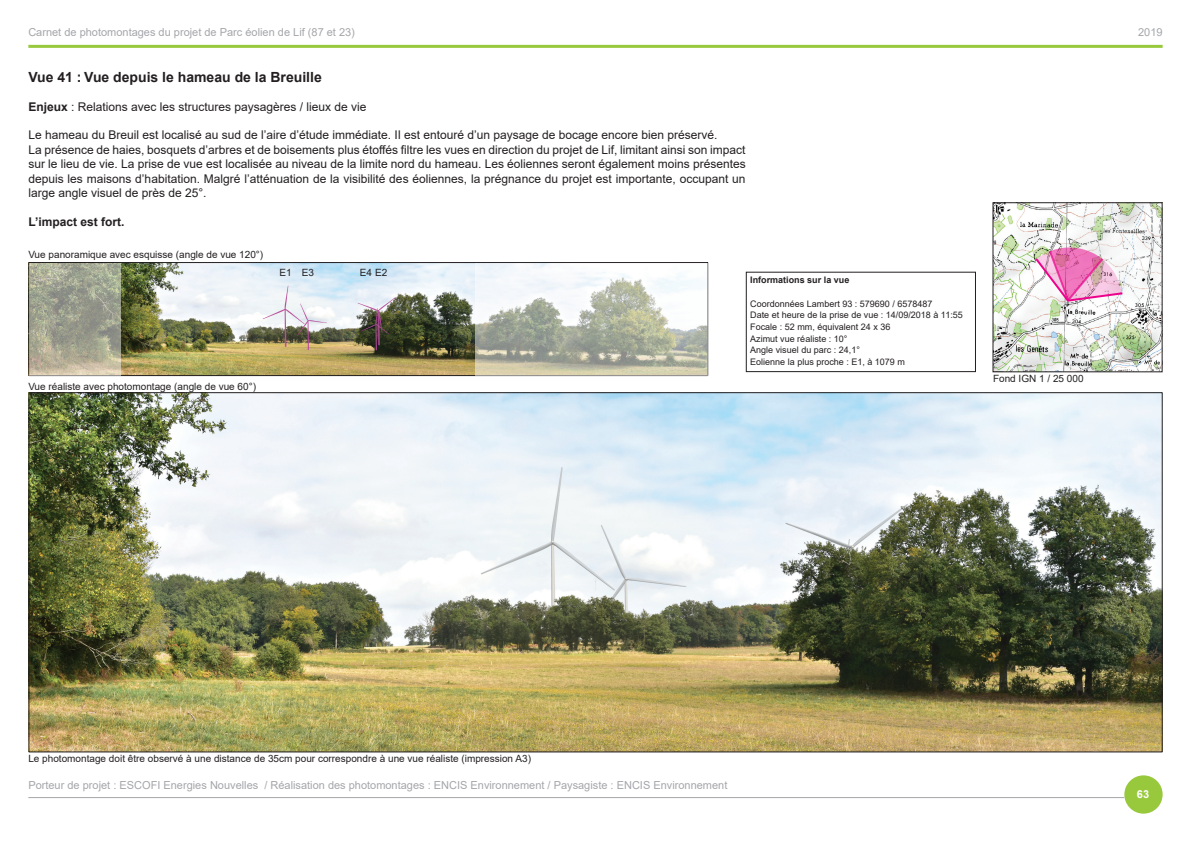
<style>
.page{position:relative;width:1191px;height:842px;background:#fff}
.page>*{position:absolute;margin:0;border:0;box-sizing:border-box;transform-origin:0 0}
.t1{font:700 14px "Arial";color:#231f20}
.t2{font:12px/14.4px "Arial";color:#231f20}
.t3{font:700 12px "Arial";color:#231f20}
.t4{font:11px "Arial";color:#a5a6aa}
.t5{font:700 11px "Arial";color:#fff}
.t6{font:10px "Arial";color:#231f20}
.t7{font:9px/11.7px "Arial";color:#231f20}
.t8{font:700 9px "Arial";color:#231f20}
.s1{font-weight:700}
</style>
<div class="page">
<div style="left:1124px;top:775px;width:38px;height:39px;background:#98c93c;border-radius:50%"></div>
<hr style="left:28px;top:45px;width:1134px;height:3px;background:#98c93c">
<hr style="left:28px;top:797px;width:1096px;height:1px;background:#a5a6aa">
<img style="left:30px;top:394px;width:1130px;height:356px">
<img style="left:994px;top:204px;width:166px;height:166px">
<div style="left:992px;top:202px;width:170px;height:170px;border:1px solid #231f20"></div>
<img style="left:121px;top:264px;width:354px;height:110px">
<div style="left:28px;top:262px;width:680px;height:114px;border:1px solid #231f20"></div>
<div style="left:746px;top:272px;width:230px;height:100px;border:1px solid #231f20"></div>
<svg style="left:29px;top:263px;width:92px;height:112px;background:#a6a693"></svg>
<svg style="left:475px;top:263px;width:232px;height:112px"></svg>
<img style="left:1034px;top:241px;width:89px;height:62px">
<p class="t4" style="left:28px;top:25px;width:328px">Carnet de photomontages du projet de Parc éolien de Lif (87 et 23)</p>
<p class="t4" style="left:1138px;top:25px;width:26px">2019</p>
<p class="t1" style="left:28px;top:67px;width:295px">Vue 41 : Vue depuis le hameau de la Breuille</p>
<p class="t2" style="left:28px;top:99px;width:340px"><span class="s1">Enjeux</span> : Relations avec les structures paysagères / lieux de vie</p>
<p class="t2" style="left:28px;top:128px;width:719px">Le hameau du Breuil est localisé au sud de l’aire d’étude immédiate. Il est entouré d’un paysage de bocage encore bien préservé.<br>La présence de haies, bosquets d’arbres et de boisements plus étoffés filtre les vues en direction du projet de Lif, limitant ainsi son impact sur le lieu de vie. La prise de vue est localisée au niveau de la limite nord du hameau. Les éoliennes seront également moins présentes depuis les maisons d’habitation. Malgré l’atténuation de la visibilité des éoliennes, la prégnance du projet est importante, occupant un large angle visuel de près de 25°.</p>
<p class="t3" style="left:28px;top:213px;width:98px">L’impact est fort.</p>
<p class="t6" style="left:28px;top:248px;width:236px">Vue panoramique avec esquisse (angle de vue 120°)</p>
<p class="t6" style="left:279px;top:266px;width:36px">E1 E3</p>
<p class="t6" style="left:360px;top:266px;width:29px">E4 E2</p>
<p class="t6" style="left:28px;top:379px;width:229px">Vue réaliste avec photomontage (angle de vue 60°)</p>
<p class="t8" style="left:750px;top:274px;width:101px">Informations sur la vue</p>
<p class="t7" style="left:750px;top:297px;width:214px">Coordonnées Lambert 93 : 579690 / 6578487<br>Date et heure de la prise de vue : 14/09/2018 à 11:55<br>Focale : 52 mm, équivalent 24 x 36<br>Azimut vue réaliste : 10°<br>Angle visuel du parc : 24,1°<br>Eolienne la plus proche : E1, à 1079 m</p>
<p class="t6" style="left:993px;top:372px;width:92px">Fond IGN 1 / 25 000</p>
<p class="t6" style="left:28px;top:751px;width:504px">Le photomontage doit être observé à une distance de 35cm pour correspondre à une vue réaliste (impression A3)</p>
<p class="t4" style="left:28px;top:777px;width:700px">Porteur de projet : ESCOFI Energies Nouvelles / Réalisation des photomontages : ENCIS Environnement / Paysagiste : ENCIS Environnement</p>
<p class="t5" style="left:1137px;top:786px;width:14px">63</p>
</div>
